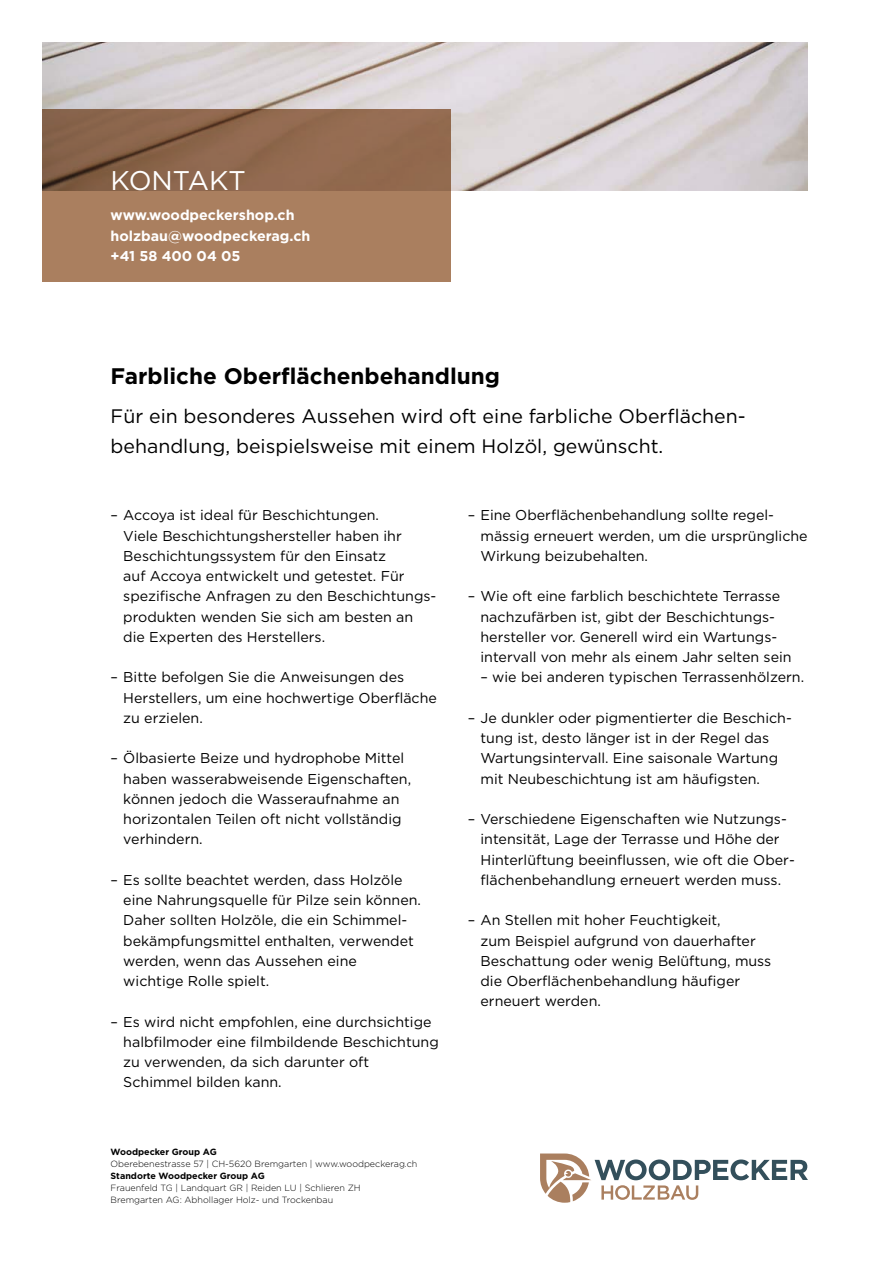
<style>
.page{position:relative;width:893px;height:1263px;background:#fff}
.page>*{position:absolute;margin:0;border:0;box-sizing:border-box;transform-origin:0 0}
.t1{font:27px "Gotham";letter-spacing:-.005em;color:#fff}
.t2{font:700 22.5px "Gotham";color:#000}
.t3{font:19.5px/30.5px "Gotham";color:#000}
.t4{font:14.25px/20.2px "Gotham";color:#000}
.t5{font:700 14.25px/20.2px "Gotham";color:#fff}
.t6{font:300 9px/12px "Gotham";color:#000}
.t7{font:700 9px "Gotham";color:#000}
</style>
<div class="page">
<img style="left:43px;top:43px;width:765px;height:147px">
<svg style="left:43px;top:109px;width:408px;height:172px;background:#9b7255"></svg>
<svg style="left:540px;top:1153px;width:268px;height:50px"></svg>
<h1 class="t1" style="left:111px;top:163px;width:137px">KONTAKT</h1>
<p class="t5" style="left:111px;top:205px;width:201px">www.woodpeckershop.ch holzbau@woodpeckerag.ch +41 58 400 04 05</p>
<h2 class="t2" style="left:111px;top:361px;width:391px">Farbliche Oberflächenbehandlung</h2>
<h3 class="t3" style="left:111px;top:400px;width:634px">Für ein besonderes Aussehen wird oft eine farbliche Oberflächen&shy;behandlung, beispielsweise mit einem Holzöl, gewünscht.</h3>
<p class="t4" style="left:123px;top:505px;width:315px;text-indent:-13px">– Accoya ist ideal für Beschichtungen.<br>Viele Beschichtungshersteller haben ihr Beschichtungssystem für den Einsatz<br>auf Accoya entwickelt und getestet. Für spezifische Anfragen zu den Beschichtungs&shy;produkten wenden Sie sich am besten an die Experten des Herstellers.</p>
<p class="t4" style="left:123px;top:667px;width:315px;text-indent:-13px">– Bitte befolgen Sie die Anweisungen des<br>Herstellers, um eine hochwertige Oberfläche zu erzielen.</p>
<p class="t4" style="left:123px;top:748px;width:289px;text-indent:-13px">– Ölbasierte Beize und hydrophobe Mittel haben wasserabweisende Eigenschaften, können jedoch die Wasseraufnahme an horizontalen Teilen oft nicht vollständig verhindern.</p>
<p class="t4" style="left:123px;top:869px;width:299px;text-indent:-13px">– Es sollte beachtet werden, dass Holzöle eine Nahrungsquelle für Pilze sein können.<br>Daher sollten Holzöle, die ein Schimmel&shy;bekämpfungsmittel enthalten, verwendet werden, wenn das Aussehen eine<br>wichtige Rolle spielt.</p>
<p class="t4" style="left:123px;top:1011px;width:317px;text-indent:-13px">– Es wird nicht empfohlen, eine durchsichtige halbfilmoder eine filmbildende Beschichtung zu verwenden, da sich darunter oft Schimmel bilden kann.</p>
<p class="t7" style="left:111px;top:1145px;width:108px">Woodpecker Group AG</p>
<p class="t6" style="left:111px;top:1157px;width:308px">Oberebenestrasse 57 | CH-5620 Bremgarten | www.woodpeckerag.ch</p>
<p class="t7" style="left:111px;top:1169px;width:156px">Standorte Woodpecker Group AG</p>
<p class="t6" style="left:111px;top:1181px;width:252px">Frauenfeld TG | Landquart GR | Reiden LU | Schlieren ZH<br>Bremgarten AG: Abhollager Holz- und Trockenbau</p>
<p class="t4" style="left:480px;top:505px;width:329px;text-indent:-13px">– Eine Oberflächenbehandlung sollte regel&shy;mässig erneuert werden, um die ursprüngliche<br>Wirkung beizubehalten.</p>
<p class="t4" style="left:480px;top:586px;width:313px;text-indent:-13px">– Wie oft eine farblich beschichtete Terrasse nachzufärben ist, gibt der Beschichtungs&shy;hersteller vor. Generell wird ein Wartungs&shy;intervall von mehr als einem Jahr selten sein</p>
<p class="t4" style="left:480px;top:667px;width:325px">– wie bei anderen typischen Terrassenhölzern.</p>
<p class="t4" style="left:480px;top:707px;width:313px;text-indent:-13px">– Je dunkler oder pigmentierter die Beschich&shy;tung ist, desto länger ist in der Regel das Wartungsintervall. Eine saisonale Wartung mit Neubeschichtung ist am häufigsten.</p>
<p class="t4" style="left:480px;top:809px;width:316px;text-indent:-13px">– Verschiedene Eigenschaften wie Nutzungs&shy;intensität, Lage der Terrasse und Höhe der Hinterlüftung beeinflussen, wie oft die Ober&shy;flächenbehandlung erneuert werden muss.</p>
<p class="t4" style="left:480px;top:910px;width:292px;text-indent:-13px">– An Stellen mit hoher Feuchtigkeit,<br>zum Beispiel aufgrund von dauerhafter Beschattung oder wenig Belüftung, muss die Oberflächenbehandlung häufiger erneuert werden.</p>
</div>
